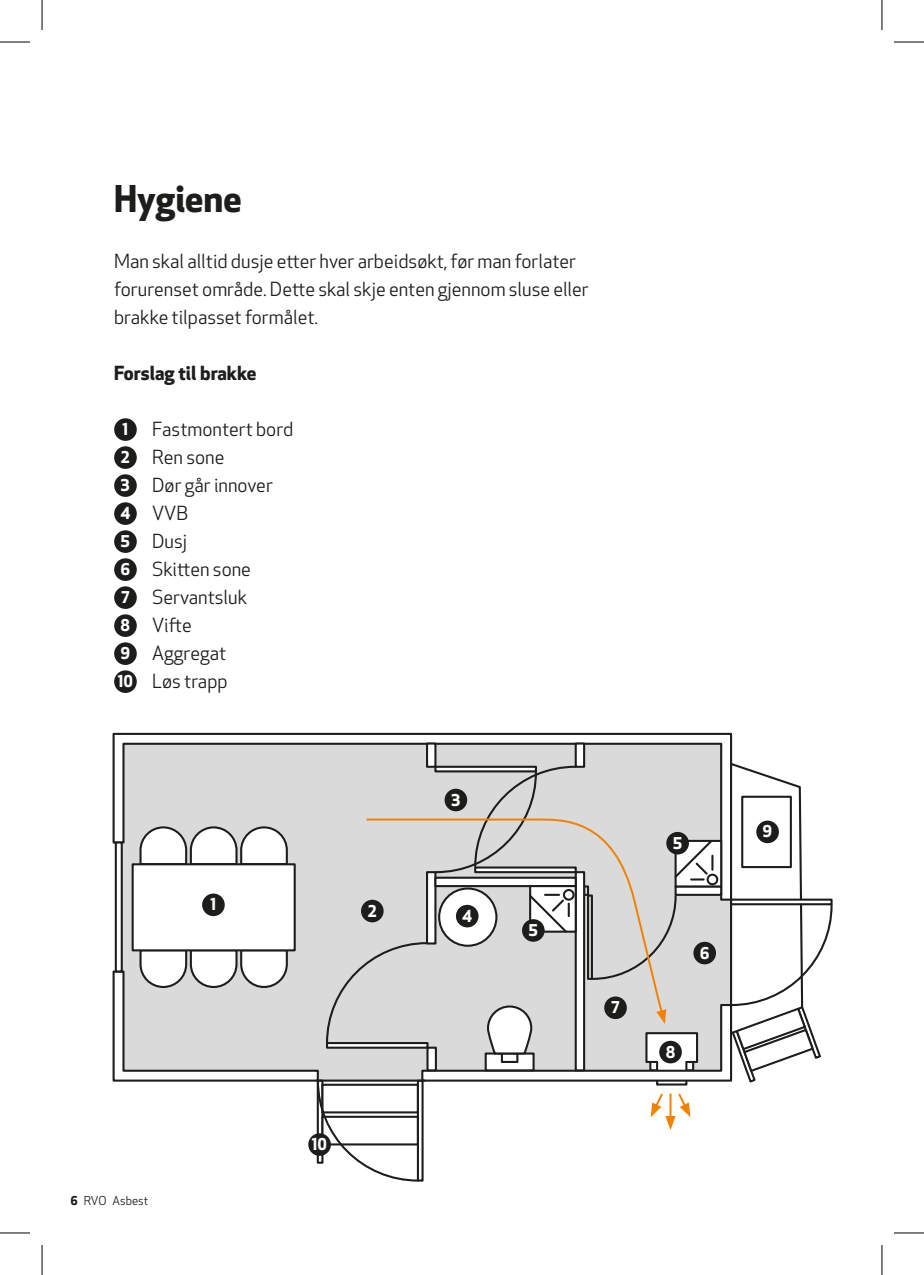
<style>
.page{position:relative;width:924px;height:1275px;background:#fff}
.page>*{position:absolute;margin:0;border:0;box-sizing:border-box;transform-origin:0 0}
.t1{font:700 36px "Apex New";color:#1d1d1b}
.t2{font:19px/28px "Apex New";color:#1d1d1b}
.t3{font:700 19px "Apex New";color:#1d1d1b}
.t4{font:700 16px "Apex New";color:#fff}
.t5{font:12px "Apex New";color:#1d1d1b}
.s1{font-weight:700;font-size:16px;color:#fff}
.s2{font-weight:700}
</style>
<div class="page">
<svg style="left:112px;top:733px;width:620px;height:28px"></svg>
<div style="left:427px;top:743px;width:8px;height:24px;background:#fff"></div>
<div style="left:426px;top:742px;width:10px;height:26px;border:2px solid #1d1d1b"></div>
<div style="left:575px;top:743px;width:9px;height:24px;background:#fff"></div>
<div style="left:574px;top:742px;width:11px;height:26px;border:2px solid #1d1d1b"></div>
<div style="left:114px;top:418px;width:23px;height:23px;background:#1d1d1b;border-radius:50%"></div>
<div style="left:114px;top:446px;width:23px;height:23px;background:#1d1d1b;border-radius:50%"></div>
<div style="left:114px;top:474px;width:23px;height:23px;background:#1d1d1b;border-radius:50%"></div>
<div style="left:114px;top:502px;width:23px;height:23px;background:#1d1d1b;border-radius:50%"></div>
<div style="left:114px;top:530px;width:23px;height:23px;background:#1d1d1b;border-radius:50%"></div>
<div style="left:114px;top:558px;width:23px;height:23px;background:#1d1d1b;border-radius:50%"></div>
<div style="left:114px;top:586px;width:23px;height:23px;background:#1d1d1b;border-radius:50%"></div>
<div style="left:114px;top:614px;width:23px;height:23px;background:#1d1d1b;border-radius:50%"></div>
<div style="left:114px;top:642px;width:23px;height:23px;background:#1d1d1b;border-radius:50%"></div>
<div style="left:114px;top:670px;width:23px;height:23px;background:#1d1d1b;border-radius:50%"></div>
<svg style="left:112px;top:761px;width:720px;height:420px"></svg>
<div style="left:202px;top:893px;width:23px;height:23px;background:#1d1d1b;border-radius:50%"></div>
<div style="left:361px;top:899px;width:22px;height:23px;background:#1d1d1b;border-radius:50%"></div>
<div style="left:444px;top:788px;width:23px;height:23px;background:#1d1d1b;border-radius:50%"></div>
<div style="left:666px;top:832px;width:22px;height:22px;background:#1d1d1b;border-radius:50%"></div>
<div style="left:522px;top:919px;width:22px;height:22px;background:#1d1d1b;border-radius:50%"></div>
<div style="left:693px;top:941px;width:22px;height:23px;background:#1d1d1b;border-radius:50%"></div>
<div style="left:455px;top:905px;width:23px;height:22px;background:#1d1d1b;border-radius:50%"></div>
<div style="left:604px;top:996px;width:22px;height:23px;background:#1d1d1b;border-radius:50%"></div>
<div style="left:308px;top:1133px;width:23px;height:22px;background:#1d1d1b;border-radius:50%"></div>
<div style="left:756px;top:820px;width:22px;height:23px;background:#1d1d1b;border-radius:50%"></div>
<div style="left:659px;top:1040px;width:22px;height:23px;background:#1d1d1b;border-radius:50%"></div>
<hr style="left:0;top:42px;width:30px;height:1px;background:#000">
<hr style="left:893px;top:42px;width:30px;height:1px;background:#000">
<hr style="left:0;top:1232px;width:30px;height:1px;background:#000">
<hr style="left:893px;top:1232px;width:30px;height:1px;background:#000">
<hr style="left:42px;top:0;width:1px;height:30px;background:#000">
<hr style="left:42px;top:1245px;width:1px;height:30px;background:#000">
<hr style="left:881px;top:0;width:1px;height:30px;background:#000">
<hr style="left:881px;top:1245px;width:1px;height:30px;background:#000">
<h1 class="t1" style="left:114px;top:172px;width:129px">Hygiene</h1>
<p class="t2" style="left:114px;top:247px;width:476px">Man skal alltid dusje etter hver arbeidsøkt, før man forlater forurenset område. Dette skal skje enten gjennom sluse eller brakke tilpasset formålet.</p>
<p class="t3" style="left:114px;top:359px;width:144px">Forslag til brakke</p>
<p class="t4" style="left:122px;top:418px;width:7px">1</p>
<p class="t2" style="left:118px;top:415px;width:177px;text-indent:34px">Fastmontert bord<br><span class="s1">2</span> Ren sone<br><span class="s1">3</span> Dør går innover<br><span class="s1">4</span> VVB<br><span class="s1">5</span> Dusj<br><span class="s1">6</span> Skitten sone<br><span class="s1">7</span> Servantsluk<br><span class="s1">8</span> Vifte<br><span class="s1">9</span> Aggregat<br><span class="s1">10</span> Løs trapp</p>
<p class="t4" style="left:210px;top:893px;width:7px">1</p>
<p class="t4" style="left:367px;top:899px;width:11px">2</p>
<p class="t4" style="left:451px;top:788px;width:11px">3</p>
<p class="t4" style="left:462px;top:904px;width:12px">4</p>
<p class="t4" style="left:528px;top:918px;width:11px">5</p>
<p class="t4" style="left:611px;top:996px;width:10px">7</p>
<p class="t5" style="left:70px;top:1193px;width:79px"><span class="s2">6</span> RVO Asbest</p>
<p class="t4" style="left:312px;top:1132px;width:17px">10</p>
<p class="t4" style="left:672px;top:831px;width:11px">5</p>
<p class="t4" style="left:699px;top:941px;width:11px">6</p>
<p class="t4" style="left:665px;top:1040px;width:11px">8</p>
<p class="t4" style="left:762px;top:820px;width:11px">9</p>
</div>
